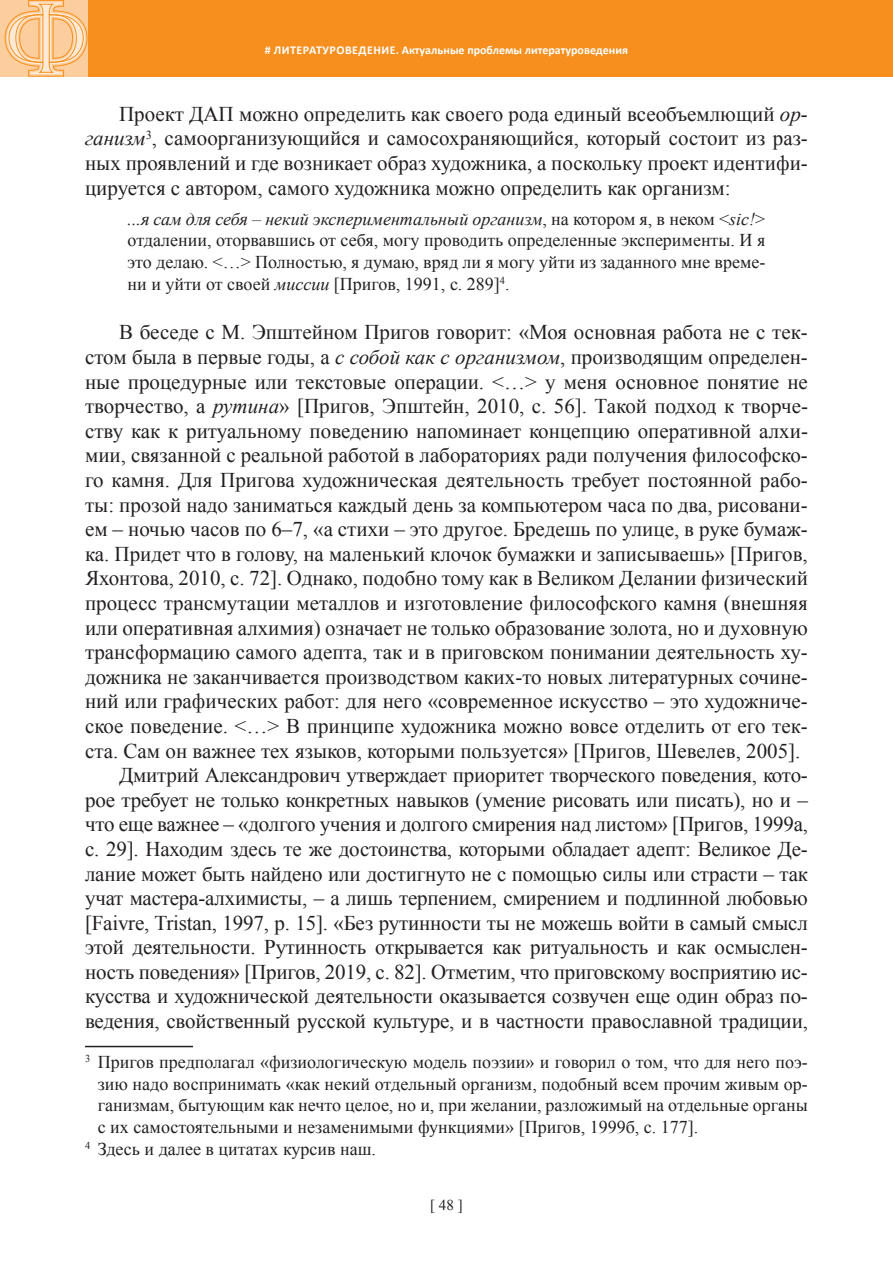
<style>
.page{position:relative;width:893px;height:1263px;background:#fff}
.page>*{position:absolute;margin:0;border:0;box-sizing:border-box;transform-origin:0 0}
.t1{font:21px/24.6px "Times New Roman";color:#231f20;text-align:justify}
.t2{font:18px/21.6px "Times New Roman";color:#231f20;text-align:justify}
.t3{font:15px "Times New Roman";color:#231f20}
.t4{font:700 12px "Calibri";color:#fff}
.s1{font-style:italic}
</style>
<div class="page">
<div style="left:0;top:0;width:893px;height:77px;background:#f68f1e"></div>
<div style="left:0;top:0;width:88px;height:77px;background:#fdce9d"></div>
<svg style="left:4px;top:0;width:84px;height:77px"></svg>
<hr style="left:85px;top:1046px;width:108px;height:1px;background:#231f20">
<p class="t4" style="left:265px;top:43px;width:80px"># Лите ратуроведение</p>
<p class="t4" style="left:396px;top:43px;width:234px">. Актуальные проблемы литературоведения</p>
<p class="t1" style="left:85px;top:101px;width:724px;text-indent:34px">Проект ДАП можно определить как своего рода единый всеобъемлющий <span class="s1">ор&shy;ганизм</span><sup>3</sup>, самоорганизующийся и самосохраняющийся, который состоит из раз&shy;ных проявлений и где возникает образ художника, а поскольку проект идентифи&shy;цируется с автором, самого художника можно определить как организм:</p>
<p class="t2" style="left:128px;top:208px;width:639px"><span class="s1">...я сам для себя – некий экспериментальный организм</span>, на котором я, в неком &lt;<span class="s1">sic!</span>&gt; отдалении, оторвавшись от себя, могу проводить определенные эксперименты. И я это делаю. &lt;…&gt; Полностью, я думаю, вряд ли я могу уйти из заданного мне време&shy;ни и уйти от своей <span class="s1">миссии</span> [Пригов, 1991, с. 289]<sup>4</sup>.</p>
<p class="t1" style="left:119px;top:320px;width:690px">В беседе с М. Эпштейном Пригов говорит: «Моя основная работа не с тек-</p>
<p class="t1" style="left:85px;top:344px;width:724px">стом была в первые годы, а <span class="s1">с собой как с организмом</span>, производящим определен-</p>
<p class="t1" style="left:85px;top:369px;width:724px">ные процедурные или текстовые операции. &lt;…&gt; у меня основное понятие не</p>
<p class="t1" style="left:85px;top:394px;width:724px">творчество, а <span class="s1">рутина</span>» [Пригов, Эпштейн, 2010, с. 56]. Такой подход к творче-</p>
<p class="t1" style="left:85px;top:418px;width:724px">ству как к ритуальному поведению напоминает концепцию оперативной алхи-</p>
<p class="t1" style="left:85px;top:443px;width:724px">мии, связанной с реальной работой в лабораториях ради получения философско-</p>
<p class="t1" style="left:85px;top:467px;width:724px">го камня. Для Пригова художническая деятельность требует постоянной рабо-</p>
<p class="t1" style="left:85px;top:492px;width:724px">ты: прозой надо заниматься каждый день за компьютером часа по два, рисовани-</p>
<p class="t1" style="left:85px;top:516px;width:724px">ем – ночью часов по 6–7, «а стихи – это другое. Бредешь по улице, в руке бумаж-</p>
<p class="t1" style="left:85px;top:541px;width:724px">ка. Придет что в голову, на маленький клочок бумажки и записываешь» [Пригов,</p>
<p class="t1" style="left:85px;top:566px;width:724px">Яхонтова, 2010, с. 72]. Однако, подобно тому как в Великом Делании физический</p>
<p class="t1" style="left:85px;top:590px;width:724px">процесс трансмутации металлов и изготовление философского камня (внешняя</p>
<p class="t1" style="left:85px;top:615px;width:724px">или оперативная алхимия) означает не только образование золота, но и духовную</p>
<p class="t1" style="left:85px;top:639px;width:724px">трансформацию самого адепта, так и в приговском понимании деятельность ху-</p>
<p class="t1" style="left:85px;top:664px;width:724px">дожника не заканчивается производством каких-то новых литературных сочине-</p>
<p class="t1" style="left:85px;top:689px;width:724px">ний или графических работ: для него «современное искусство – это художниче-</p>
<p class="t1" style="left:85px;top:713px;width:724px">ское поведение. &lt;…&gt; В принципе художника можно вовсе отделить от его тек-</p>
<p class="t1" style="left:85px;top:738px;width:717px">ста. Сам он важнее тех языков, которыми пользуется» [Пригов, Шевелев, 2005].</p>
<p class="t1" style="left:119px;top:762px;width:690px">Дмитрий Александрович утверждает приоритет творческого поведения, кото-</p>
<p class="t1" style="left:85px;top:787px;width:724px">рое требует не только конкретных навыков (умение рисовать или писать), но и –</p>
<p class="t1" style="left:85px;top:812px;width:724px">что еще важнее – «долгого учения и долгого смирения над листом» [Пригов, 1999а,</p>
<p class="t1" style="left:85px;top:836px;width:724px">с. 29]. Находим здесь те же достоинства, которыми обладает адепт: Великое Де-</p>
<p class="t1" style="left:85px;top:861px;width:724px">лание может быть найдено или достигнуто не с помощью силы или страсти – так</p>
<p class="t1" style="left:85px;top:885px;width:724px">учат мастера-алхимисты, – а лишь терпением, смирением и подлинной любовью</p>
<p class="t1" style="left:85px;top:910px;width:724px">[Faivre, Tristan, 1997, p. 15]. «Без рутинности ты не можешь войти в самый смысл</p>
<p class="t1" style="left:85px;top:935px;width:724px">этой деятельности. Рутинность открывается как ритуальность и как осмыслен-</p>
<p class="t1" style="left:85px;top:959px;width:724px">ность поведения» [Пригов, 2019, с. 82]. Отметим, что приговскому восприятию ис-</p>
<p class="t1" style="left:85px;top:984px;width:724px">кусства и художнической деятельности оказывается созвучен еще один образ по-</p>
<p class="t1" style="left:85px;top:1009px;width:724px">ведения, свойственный русской культуре, и в частности православной традиции,</p>
<p class="t2" style="left:85px;top:1051px;width:724px"><sup>3</sup> Пригов предполагал «физиологическую модель поэзии» и говорил о том, что для него поэ-</p>
<p class="t2" style="left:98px;top:1073px;width:712px">зию надо воспринимать «как некий отдельный организм, подобный всем прочим живым ор-</p>
<p class="t2" style="left:98px;top:1094px;width:712px">ганизмам, бытующим как нечто целое, но и, при желании, разложимый на отдельные органы</p>
<p class="t2" style="left:98px;top:1116px;width:602px">с их самостоятельными и незаменимыми функциями» [Пригов, 1999б, с. 177].</p>
<p class="t2" style="left:85px;top:1137px;width:293px"><sup>4</sup> Здесь и далее в цитатах курсив наш.</p>
<p class="t3" style="left:430px;top:1194px;width:34px">[ 48 ]</p>
</div>
